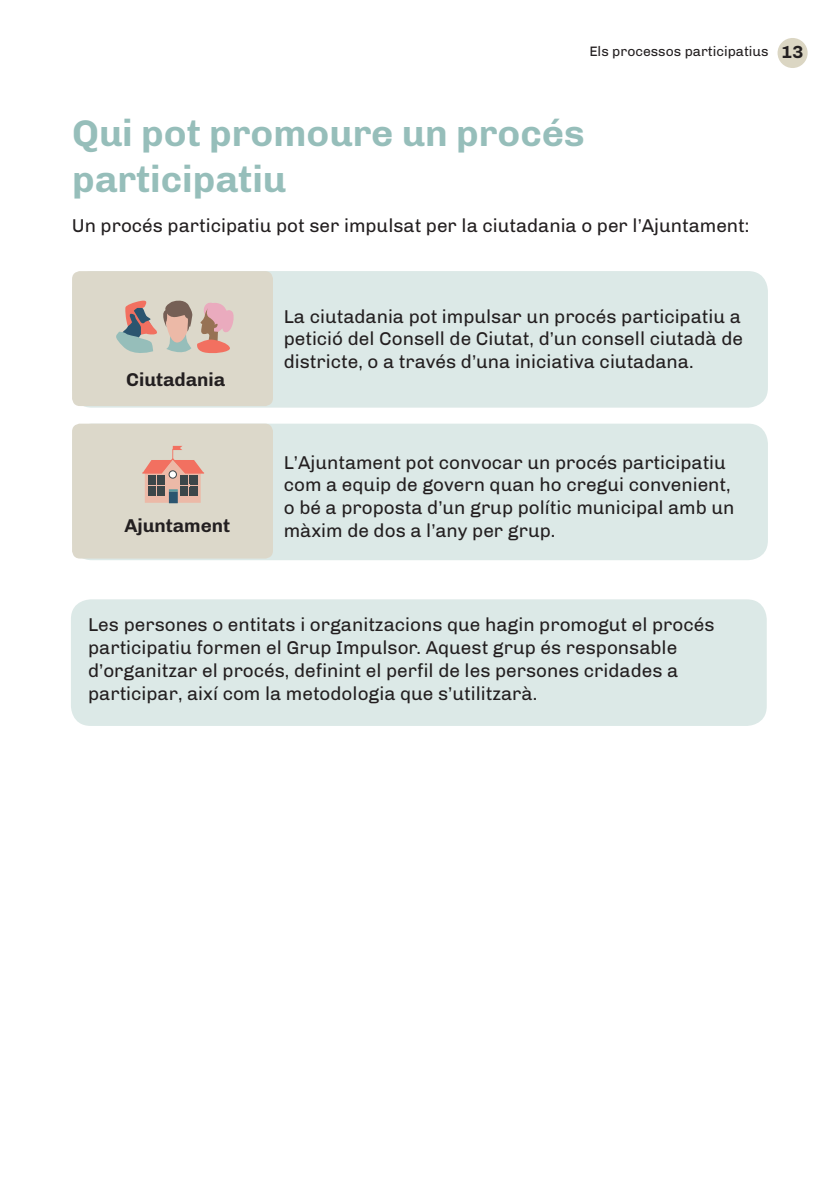
<style>
.page{position:relative;width:840px;height:1191px;background:#fff}
.page>*{position:absolute;margin:0;border:0;box-sizing:border-box;transform-origin:0 0}
.t1{font:700 38px/45.6px "Chivo";color:#96beba}
.t2{font:19px/22.8px "Chivo";color:#231f20}
.t3{font:700 19px "Chivo";color:#231f20}
.t4{font:14px "Chivo";color:#231f20}
.s1{font-weight:700;font-size:18px}
</style>
<div class="page">
<div style="left:777px;top:38px;width:30px;height:30px;background:#dbd6c3;border-radius:50%"></div>
<div style="left:72px;top:271px;width:695px;height:136px;background:#dce9e7;border-radius:20px"></div>
<div style="left:72px;top:423px;width:695px;height:137px;background:#dce9e7;border-radius:20px"></div>
<div style="left:71px;top:599px;width:695px;height:127px;background:#dce9e7;border-radius:20px"></div>
<div style="left:72px;top:423px;width:201px;height:135px;background:#dcd8ca;border-radius:8px"></div>
<svg style="left:142px;top:446px;width:62px;height:57px"></svg>
<div style="left:72px;top:271px;width:201px;height:135px;background:#dcd8ca;border-radius:8px"></div>
<svg style="left:116px;top:300px;width:118px;height:53px"></svg>
<p class="t4" style="left:589px;top:43px;width:216px">Els processos participatius <span class="s1">13</span></p>
<h1 class="t1" style="left:72px;top:111px;width:514px">Qui pot promoure un procés participatiu</h1>
<p class="t2" style="left:72px;top:214px;width:678px">Un procés participatiu pot ser impulsat per la ciutadania o per l’Ajuntament:</p>
<p class="t3" style="left:126px;top:368px;width:100px">Ciutadania</p>
<p class="t3" style="left:124px;top:514px;width:107px">Ajuntament</p>
<p class="t2" style="left:283px;top:305px;width:460px;text-align:justify">La ciutadania pot impulsar un procés participatiu a petició del Consell de Ciutat, d’un consell ciutadà de districte, o a través d’una iniciativa ciutadana.</p>
<p class="t2" style="left:283px;top:451px;width:452px">L’Ajuntament pot convocar un procés participatiu com a equip de govern quan ho cregui convenient, o bé a proposta d’un grup polític municipal amb un màxim de dos a l’any per grup.</p>
<p class="t2" style="left:88px;top:613px;width:627px">Les persones o entitats i organitzacions que hagin promogut el procés participatiu formen el Grup Impulsor. Aquest grup és responsable d’organitzar el procés, definint el perfil de les persones cridades a participar, així com la metodologia que s’utilitzarà.</p>
</div>
